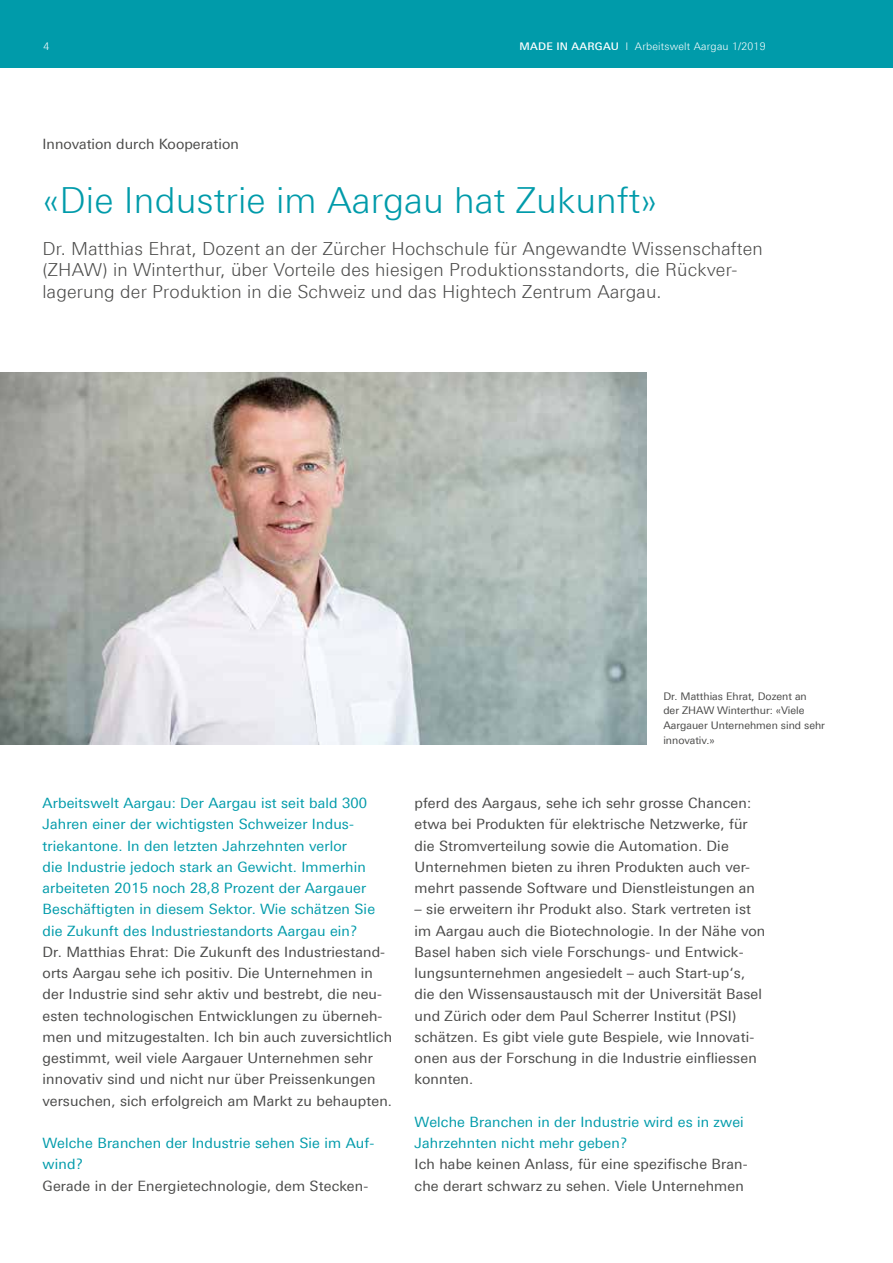
<style>
.page{position:relative;width:893px;height:1263px;background:#fff}
.page>*{position:absolute;margin:0;border:0;box-sizing:border-box;transform-origin:0 0}
.t1{font:300 36px "Linotype Univers 330";letter-spacing:.005em;color:#009baa}
.t2{font:300 18px/21.3px "Linotype Univers 330";letter-spacing:.01em;color:#4a4a49}
.t3{font:14.25px/21.3px "Linotype Univers 430";letter-spacing:.01em;color:#4a4a49}
.t4{font:14.25px/21.3px "Linotype Univers 430";letter-spacing:.01em;color:#009baa}
.t5{font:10.5px/14.9px "Linotype Univers 430";color:#4a4a49}
.t6{font:300 10.5px "Linotype Univers 330";letter-spacing:.02em;color:#fff}
.s1{font-family:"Linotype Univers 530";font-weight:500}
</style>
<div class="page">
<img style="left:0;top:372px;width:646px;height:372px">
<div style="left:0;top:0;width:893px;height:68px;background:#009baa"></div>
<p class="t6" style="left:44px;top:40px;width:7px">4</p>
<p class="t6" style="left:520px;top:40px;width:247px"><span class="s1">MADE IN AARGAU</span> I Arbeitswelt Aargau 1/2019</p>
<p class="t3" style="left:43px;top:133px;width:198px">Innovation durch Kooperation</p>
<h1 class="t1" style="left:43px;top:179px;width:616px">«Die Industrie im Aargau hat Zukunft»</h1>
<p class="t2" style="left:43px;top:238px;width:722px">Dr. Matthias Ehrat, Dozent an der Zürcher Hochschule für Angewandte Wissenschaften (ZHAW) in Winterthur, über Vorteile des hiesigen Produktionsstandorts, die Rückver&shy;lagerung der Produktion in die Schweiz und das Hightech Zentrum Aargau.</p>
<p class="t4" style="left:43px;top:792px;width:334px">Arbeitswelt Aargau: Der Aargau ist seit bald 300<br>Jahren einer der wichtigsten Schweizer Indus&shy;triekantone. In den letzten Jahrzehnten verlor<br>die Industrie jedoch stark an Gewicht. Immerhin arbeiteten 2015 noch 28,8 Prozent der Aargauer Beschäftigten in diesem Sektor. Wie schätzen Sie die Zukunft des Industriestandorts Aargau ein?</p>
<p class="t3" style="left:43px;top:941px;width:351px">Dr. Matthias Ehrat: Die Zukunft des Industriestand&shy;orts Aargau sehe ich positiv. Die Unternehmen in der Industrie sind sehr aktiv und bestrebt, die neu&shy;esten technologischen Entwicklungen zu überneh&shy;men und mitzugestalten. Ich bin auch zuversichtlich gestimmt, weil viele Aargauer Unternehmen sehr innovativ sind und nicht nur über Preissenkungen versuchen, sich erfolgreich am Markt zu behaupten.</p>
<p class="t4" style="left:43px;top:1132px;width:333px">Welche Branchen der Industrie sehen Sie im Auf&shy;wind?</p>
<p class="t3" style="left:43px;top:1175px;width:327px">Gerade in der Energietechnologie, dem Stecken-</p>
<p class="t5" style="left:663px;top:688px;width:163px">Dr. Matthias Ehrat, Dozent an der ZHAW Winterthur: «Viele<br>Aargauer Unternehmen sind sehr innovativ.»</p>
<p class="t3" style="left:415px;top:792px;width:342px">pferd des Aargaus, sehe ich sehr grosse Chancen: etwa bei Produkten für elektrische Netzwerke, für die Stromverteilung sowie die Automation. Die Unternehmen bieten zu ihren Produkten auch ver&shy;mehrt passende Software und Dienstleistungen an</p>
<p class="t3" style="left:415px;top:898px;width:352px">– sie erweitern ihr Produkt also. Stark vertreten ist im Aargau auch die Biotechnologie. In der Nähe von Basel haben sich viele Forschungs- und Entwick&shy;lungsunternehmen angesiedelt – auch Start-up‘s, die den Wissensaustausch mit der Universität Basel und Zürich oder dem Paul Scherrer Institut (PSI) schätzen. Es gibt viele gute Bespiele, wie Innovati&shy;onen aus der Forschung in die Industrie einfliessen konnten.</p>
<p class="t4" style="left:415px;top:1111px;width:331px">Welche Branchen in der Industrie wird es in zwei<br>Jahrzehnten nicht mehr geben?</p>
<p class="t3" style="left:415px;top:1154px;width:335px">Ich habe keinen Anlass, für eine spezifische Bran&shy;che derart schwarz zu sehen. Viele Unternehmen</p>
</div>
